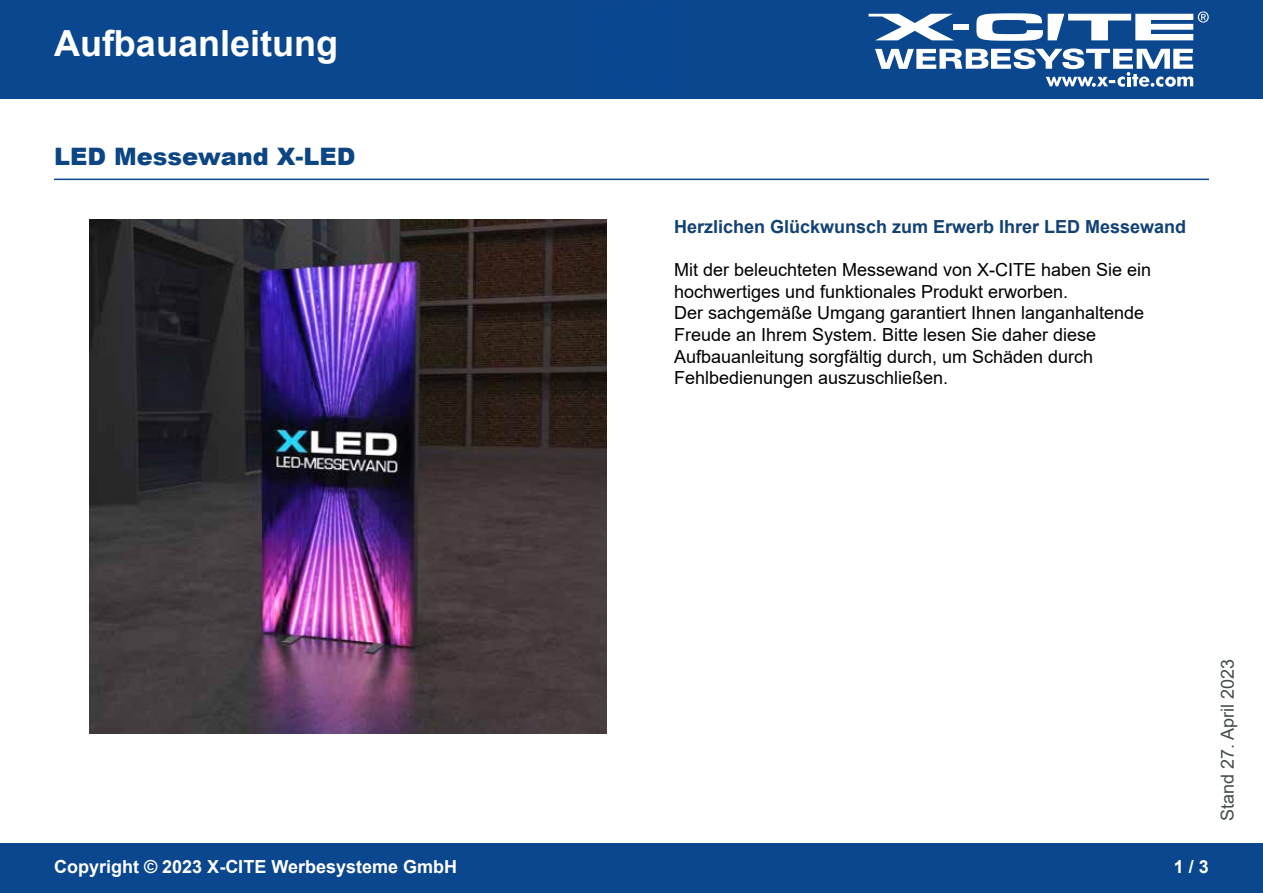
<style>
.page{position:relative;width:1263px;height:893px;background:#fff}
.page>*{position:absolute;margin:0;border:0;box-sizing:border-box;transform-origin:0 0}
.t1{font:700 36px "Arial";color:#fff}
.t2{font:900 24px "Arial";color:#0c4583}
.t3{font:18px/21.6px "Arial";color:#000}
.t4{font:700 18px "Arial";color:#124174}
.t5{font:700 18px "Arial";color:#fff}
.t6{font:18px "Arial";color:#434c4d}
</style>
<div class="page">
<div style="left:0;top:0;width:1263px;height:98px;background:#0a478f"></div>
<div style="left:0;top:844px;width:1263px;height:49px;background:#0a478f"></div>
<svg style="left:868px;top:14px;width:85px;height:26px"></svg>
<div style="left:953px;top:24px;width:15px;height:6px;background:#fff"></div>
<svg style="left:875px;top:48px;width:318px;height:39px"></svg>
<svg style="left:976px;top:11px;width:233px;height:30px"></svg>
<hr style="left:54px;top:179px;width:1155px;height:1px;background:#0a478f">
<img style="left:90px;top:220px;width:517px;height:514px">
<h1 class="t1" style="left:54px;top:18px;width:286px">Aufbauanleitung</h1>
<h2 class="t2" style="left:54px;top:139px;width:303px">LED Messewand X-LED</h2>
<p class="t4" style="left:674px;top:214px;width:514px">Herzlichen Glückwunsch zum Erwerb Ihrer LED Messewand</p>
<p class="t3" style="left:674px;top:259px;width:479px">Mit der beleuchteten Messewand von X-CITE haben Sie ein hochwertiges und funktionales Produkt erworben.<br>Der sachgemäße Umgang garantiert Ihnen langanhaltende Freude an Ihrem System. Bitte lesen Sie daher diese Aufbauanleitung sorgfältig durch, um Schäden durch Fehlbedienungen auszuschließen.</p>
<p class="t6" style="left:1215px;top:821px;width:164px;rotate:-90deg">Stand 27. April 2023</p>
<p class="t5" style="left:54px;top:854px;width:405px">Copyright © 2023 X-CITE Werbesysteme GmbH</p>
<p class="t5" style="left:1174px;top:854px;width:37px">1 / 3</p>
</div>
